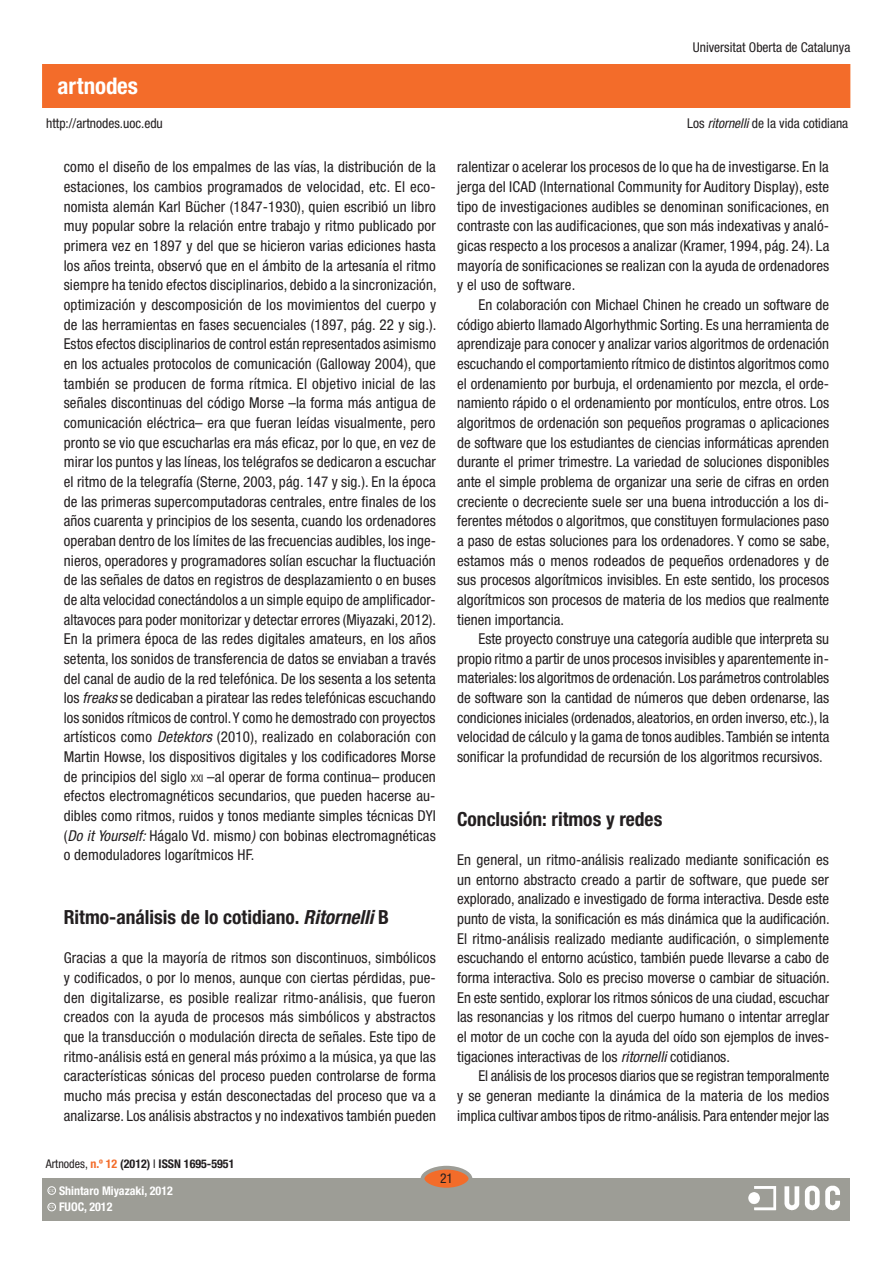
<style>
.page{position:relative;width:893px;height:1263px;background:#fff}
.page>*{position:absolute;margin:0;border:0;box-sizing:border-box;transform-origin:0 0}
.t1{font:700 condensed 22.95px "Helvetica Neue LT Std";color:#fff}
.t2{font:700 condensed 19.5px "Helvetica Neue LT Std";color:#231f20}
.t3{font:condensed 15px/19.6px "Helvetica Neue LT Std";color:#231f20;text-align:justify}
.t4{font:condensed 13.5px "Helvetica Neue LT Std";color:#231f20}
.t5{font:700 condensed 12px "Helvetica Neue LT Std";color:#231f20}
.t6{font:700 condensed 12px "Helvetica Neue LT Std";color:#fff}
.t7{font:600 3.9px "Adobe Caslon Pro";color:#fff}
.s1{font-style:italic}
.s2{font-size:10.5px}
.s3{font-weight:400}
.s4{color:#f36c2a}
</style>
<div class="page">
<div style="left:43px;top:1178px;width:807px;height:42px;background:#9d9d96"></div>
<div style="left:43px;top:65px;width:807px;height:42px;background:#f36c2a"></div>
<div style="left:422px;top:1168px;width:48px;height:21px;background:#f36c2a;border-radius:50%"></div>
<div style="left:421px;top:1166px;width:51px;height:25px;border:4px solid #9d9d96;border-radius:50%"></div>
<img style="left:748px;top:1185px;width:92px;height:26px">
<div style="left:48px;top:1186px;width:8px;height:8px;border:1px solid #fff;border-radius:50%"></div>
<div style="left:48px;top:1203px;width:8px;height:8px;border:1px solid #fff;border-radius:50%"></div>
<p class="t1" style="left:58px;top:72px;width:82px">artnodes</p>
<p class="t4" style="left:693px;top:40px;width:159px">Universitat Oberta de Catalunya</p>
<p class="t4" style="left:46px;top:115px;width:118px">http://artnodes.uoc.edu</p>
<p class="t4" style="left:687px;top:115px;width:163px">Los <span class="s1">ritornelli</span> de la vida cotidiana</p>
<p class="t3" style="left:64px;top:157px;width:374px">como el diseño de los empalmes de las vías, la distribución de la estaciones, los cambios programados de velocidad, etc. El eco&shy;nomista alemán Karl Bücher (1847-1930), quien escribió un libro muy popular sobre la relación entre trabajo y ritmo publicado por primera vez en 1897 y del que se hicieron varias ediciones hasta los años treinta, observó que en el ámbito de la artesanía el ritmo siempre ha tenido efectos disciplinarios, debido a la sincronización, optimización y descomposición de los movimientos del cuerpo y de las herramientas en fases secuenciales (1897, pág. 22 y sig.).<br>Estos efectos disciplinarios de control están representados asimismo en los actuales protocolos de comunicación (Galloway 2004), que también se producen de forma rítmica. El objetivo inicial de las señales discontinuas del código Morse –la forma más antigua de comunicación eléctrica– era que fueran leídas visualmente, pero pronto se vio que escucharlas era más eficaz, por lo que, en vez de mirar los puntos y las líneas, los telégrafos se dedicaron a escuchar el ritmo de la telegrafía (Sterne, 2003, pág. 147 y sig.). En la época de las primeras supercomputadoras centrales, entre finales de los años cuarenta y principios de los sesenta, cuando los ordenadores operaban dentro de los límites de las frecuencias audibles, los inge&shy;nieros, operadores y programadores solían escuchar la fluctuación de las señales de datos en registros de desplazamiento o en buses de alta velocidad conectándolos a un simple equipo de amplificador&shy;altavoces para poder monitorizar y detectar errores (Miyazaki, 2012).<br>En la primera época de las redes digitales amateurs, en los años setenta, los sonidos de transferencia de datos se enviaban a través del canal de audio de la red telefónica. De los sesenta a los setenta los <span class="s1">freaks</span> se dedicaban a piratear las redes telefónicas escuchando los sonidos rítmicos de control. Y como he demostrado con proyectos artísticos como <span class="s1">Detektors</span> (2010), realizado en colaboración con Martin Howse, los dispositivos digitales y los codificadores Morse de principios del siglo <span class="s2">xxi</span> –al operar de forma continua– producen efectos electromagnéticos secundarios, que pueden hacerse au&shy;dibles como ritmos, ruidos y tonos mediante simples técnicas DYI (<span class="s1">Do it Yourself:</span> Hágalo Vd. mismo<span class="s1">)</span> con bobinas electromagnéticas o demoduladores logarítmicos HF.</p>
<p class="t2" style="left:64px;top:905px;width:327px">Ritmo-análisis de lo cotidiano. <span class="s1">Ritornelli</span> B</p>
<p class="t3" style="left:64px;top:948px;width:374px">Gracias a que la mayoría de ritmos son discontinuos, simbólicos y codificados, o por lo menos, aunque con ciertas pérdidas, pue&shy;den digitalizarse, es posible realizar ritmo-análisis, que fueron creados con la ayuda de procesos más simbólicos y abstractos que la transducción o modulación directa de señales. Este tipo de ritmo-análisis está en general más próximo a la música, ya que las características sónicas del proceso pueden controlarse de forma mucho más precisa y están desconectadas del proceso que va a analizarse. Los análisis abstractos y no indexativos también pueden</p>
<p class="t5" style="left:46px;top:1157px;width:190px"><span class="s3">Artnodes,</span> <span class="s4">n.º 12</span> (2012) <span class="s3">I</span> ISSN 1695-5951</p>
<p class="t3" style="left:457px;top:157px;width:373px">ralentizar o acelerar los procesos de lo que ha de investigarse. En la</p>
<p class="t3" style="left:457px;top:177px;width:374px">jerga del ICAD (International Community for Auditory Display), este</p>
<p class="t3" style="left:457px;top:196px;width:374px">tipo de investigaciones audibles se denominan sonificaciones, en</p>
<p class="t3" style="left:457px;top:216px;width:374px">contraste con las audificaciones, que son más indexativas y analó-</p>
<p class="t3" style="left:457px;top:236px;width:374px">gicas respecto a los procesos a analizar (Kramer, 1994, pág. 24). La</p>
<p class="t3" style="left:457px;top:255px;width:374px">mayoría de sonificaciones se realizan con la ayuda de ordenadores</p>
<p class="t3" style="left:457px;top:275px;width:120px">y el uso de software.</p>
<p class="t3" style="left:478px;top:295px;width:352px">En colaboración con Michael Chinen he creado un software de</p>
<p class="t3" style="left:457px;top:314px;width:374px">código abierto llamado Algorhythmic Sorting. Es una herramienta de</p>
<p class="t3" style="left:457px;top:334px;width:374px">aprendizaje para conocer y analizar varios algoritmos de ordenación</p>
<p class="t3" style="left:457px;top:354px;width:373px">escuchando el comportamiento rítmico de distintos algoritmos como</p>
<p class="t3" style="left:457px;top:373px;width:374px">el ordenamiento por burbuja, el ordenamiento por mezcla, el orde-</p>
<p class="t3" style="left:457px;top:393px;width:374px">namiento rápido o el ordenamiento por montículos, entre otros. Los</p>
<p class="t3" style="left:457px;top:413px;width:374px">algoritmos de ordenación son pequeños programas o aplicaciones</p>
<p class="t3" style="left:457px;top:432px;width:374px">de software que los estudiantes de ciencias informáticas aprenden</p>
<p class="t3" style="left:457px;top:452px;width:374px">durante el primer trimestre. La variedad de soluciones disponibles</p>
<p class="t3" style="left:457px;top:472px;width:374px">ante el simple problema de organizar una serie de cifras en orden</p>
<p class="t3" style="left:457px;top:491px;width:374px">creciente o decreciente suele ser una buena introducción a los di-</p>
<p class="t3" style="left:457px;top:511px;width:374px">ferentes métodos o algoritmos, que constituyen formulaciones paso</p>
<p class="t3" style="left:457px;top:531px;width:374px">a paso de estas soluciones para los ordenadores. Y como se sabe,</p>
<p class="t3" style="left:457px;top:550px;width:374px">estamos más o menos rodeados de pequeños ordenadores y de</p>
<p class="t3" style="left:457px;top:570px;width:374px">sus procesos algorítmicos invisibles. En este sentido, los procesos</p>
<p class="t3" style="left:457px;top:590px;width:374px">algorítmicos son procesos de materia de los medios que realmente</p>
<p class="t3" style="left:457px;top:609px;width:108px">tienen importancia.</p>
<p class="t3" style="left:478px;top:629px;width:352px">Este proyecto construye una categoría audible que interpreta su</p>
<p class="t3" style="left:457px;top:649px;width:374px">propio ritmo a partir de unos procesos invisibles y aparentemente in-</p>
<p class="t3" style="left:457px;top:668px;width:374px">materiales: los algoritmos de ordenación. Los parámetros controlables</p>
<p class="t3" style="left:457px;top:688px;width:374px">de software son la cantidad de números que deben ordenarse, las</p>
<p class="t3" style="left:457px;top:707px;width:373px">condiciones iniciales (ordenados, aleatorios, en orden inverso, etc.), la</p>
<p class="t3" style="left:457px;top:727px;width:374px">velocidad de cálculo y la gama de tonos audibles. También se intenta</p>
<p class="t3" style="left:457px;top:747px;width:367px">sonificar la profundidad de recursión de los algoritmos recursivos.</p>
<p class="t2" style="left:457px;top:807px;width:207px">Conclusión: ritmos y redes</p>
<p class="t3" style="left:457px;top:850px;width:373px">En general, un ritmo-análisis realizado mediante sonificación es</p>
<p class="t3" style="left:457px;top:869px;width:373px">un entorno abstracto creado a partir de software, que puede ser</p>
<p class="t3" style="left:457px;top:889px;width:374px">explorado, analizado e investigado de forma interactiva. Desde este</p>
<p class="t3" style="left:457px;top:909px;width:374px">punto de vista, la sonificación es más dinámica que la audificación.</p>
<p class="t3" style="left:457px;top:928px;width:373px">El ritmo-análisis realizado mediante audificación, o simplemente</p>
<p class="t3" style="left:457px;top:948px;width:374px">escuchando el entorno acústico, también puede llevarse a cabo de</p>
<p class="t3" style="left:457px;top:968px;width:374px">forma interactiva. Solo es preciso moverse o cambiar de situación.</p>
<p class="t3" style="left:457px;top:987px;width:374px">En este sentido, explorar los ritmos sónicos de una ciudad, escuchar</p>
<p class="t3" style="left:457px;top:1007px;width:373px">las resonancias y los ritmos del cuerpo humano o intentar arreglar</p>
<p class="t3" style="left:457px;top:1027px;width:374px">el motor de un coche con la ayuda del oído son ejemplos de inves-</p>
<p class="t3" style="left:457px;top:1046px;width:274px">tigaciones interactivas de los <span class="s1">ritornelli</span> cotidianos.</p>
<p class="t3" style="left:478px;top:1066px;width:353px">El análisis de los procesos diarios que se registran temporalmente</p>
<p class="t3" style="left:457px;top:1086px;width:373px">y se generan mediante la dinámica de la materia de los medios</p>
<p class="t3" style="left:457px;top:1105px;width:374px">implica cultivar ambos tipos de ritmo-análisis. Para entender mejor las</p>
<p class="t6" style="left:59px;top:1183px;width:115px">Shintaro Miyazaki, 2012</p>
<p class="t7" style="left:49px;top:1188px;width:7px">CC</p>
<p class="t7" style="left:49px;top:1205px;width:7px">CC</p>
<p class="t6" style="left:59px;top:1200px;width:55px">FUOC, 2012</p>
<p class="t4" style="left:440px;top:1171px;width:14px">21</p>
</div>
